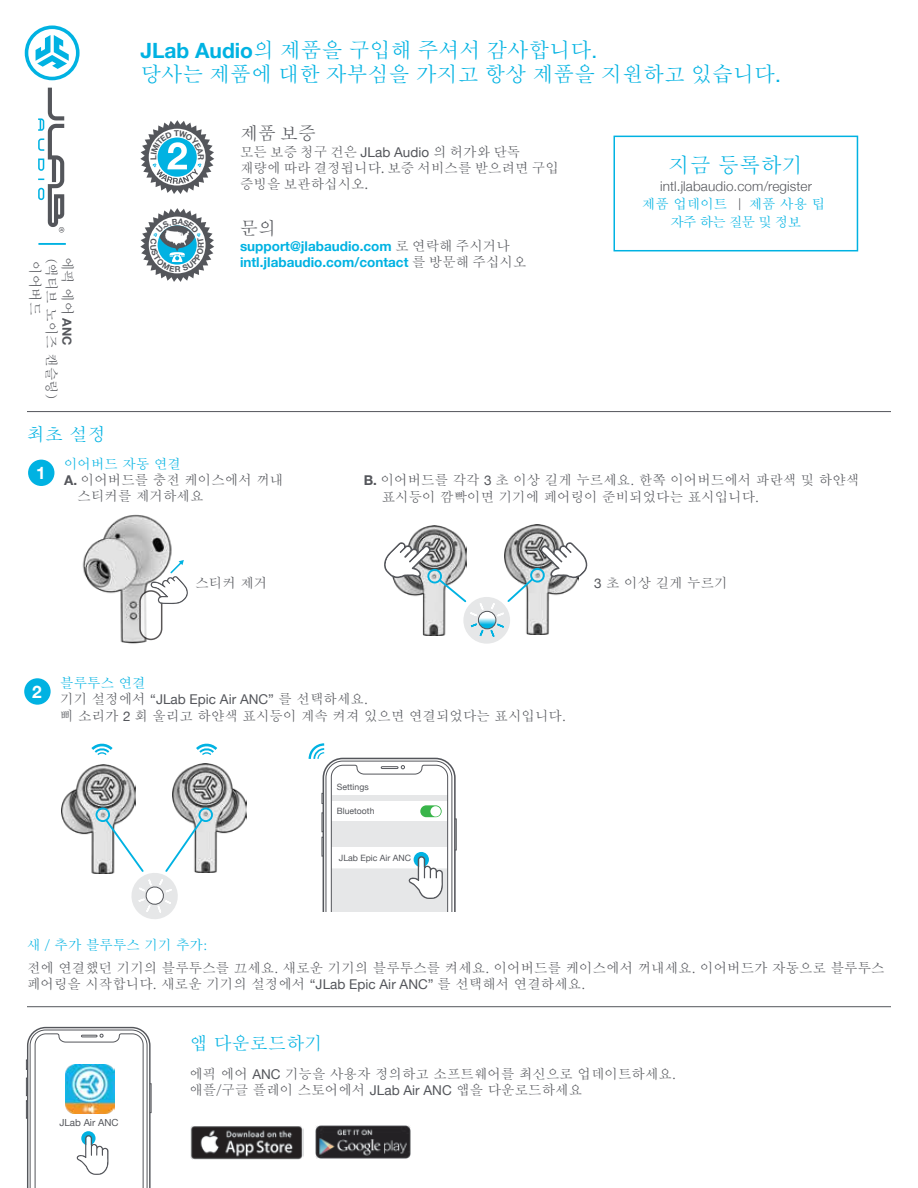
<style>
.page{position:relative;width:918px;height:1188px;background:#fff}
.page>*{position:absolute;margin:0;border:0;box-sizing:border-box;transform-origin:0 0}
.t1{font:500 21px/24px "Adobe Myungjo Std";color:#00b2e2}
.t2{font:500 18px "Adobe Myungjo Std";letter-spacing:.01em;color:#00b2e2}
.t3{font:500 18px "Adobe Myungjo Std";color:#54565b}
.t4{font:700 17.25px "Helvetica Neue";color:#fff}
.t5{font:500 13.5px/16.2px "Adobe Myungjo Std";color:#54565b}
.t6{font:700 13.5px/16.2px "Helvetica Neue";color:#00b2e2}
.t7{font:500 13.5px/18px "Adobe Myungjo Std";color:#00b2e2;text-align:center}
.t8{font:13.5px "Helvetica Neue";color:#54565b}
.t9{font:300 13.5px "Helvetica Neue";letter-spacing:.01em;color:#54565b}
.t10{font:9.75px "Helvetica Neue";color:#54565b}
.t11{font:8.7px "Helvetica Neue";color:#54565b}
.s1{font-family:"Helvetica Neue";font-weight:700;font-size:12.45px}
.s2{font-family:"Helvetica Neue";font-weight:700}
.s3{font-family:"Helvetica Neue";font-weight:400}
.s4{font-family:"Koz Go Pr 6 N";font-weight:400}
.s5{font-family:"Adobe Myungjo Std";font-weight:500;color:#54565b}
.s6{color:#54565b}
.s7{font-family:"Adobe Myungjo Std";font-weight:500}
</style>
<div class="page">
<hr style="left:27px;top:411px;width:864px;height:1px;background:#54565b">
<hr style="left:27px;top:1006px;width:864px;height:1px;background:#54565b">
<div style="left:28px;top:460px;width:26px;height:26px;background:#00b2e2;border-radius:50%"></div>
<div style="left:24px;top:678px;width:27px;height:27px;background:#00b2e2;border-radius:50%"></div>
<div style="left:454px;top:818px;width:3px;height:32px;border:1px solid #54565b"></div>
<svg style="left:308px;top:743px;width:148px;height:169px"></svg>
<img style="left:82px;top:514px;width:90px;height:130px">
<svg style="left:140px;top:591px;width:22px;height:48px"></svg>
<div style="left:139px;top:590px;width:23px;height:50px;border:2px solid #231f20;border-radius:11px"></div>
<svg style="left:150px;top:560px;width:38px;height:44px"></svg>
<img style="left:507px;top:525px;width:57px;height:110px">
<img style="left:392px;top:525px;width:75px;height:110px">
<svg style="left:384px;top:542px;width:47px;height:36px"></svg>
<div style="left:463px;top:597px;width:47px;height:47px;background:#e6e7e8;border-radius:50%"></div>
<svg style="left:469px;top:623px;width:15px;height:15px"></svg>
<svg style="left:490px;top:623px;width:15px;height:15px"></svg>
<svg style="left:478px;top:611px;width:18px;height:18px"></svg>
<div style="left:478px;top:611px;width:18px;height:18px;border:1px solid #54565b;border-radius:50%"></div>
<svg style="left:437px;top:578px;width:47px;height:39px"></svg>
<div style="left:427px;top:569px;width:15px;height:15px;border:2px solid #00b2e2;border-radius:50%"></div>
<svg style="left:490px;top:542px;width:98px;height:75px"></svg>
<div style="left:530px;top:568px;width:15px;height:15px;border:2px solid #00b2e2;border-radius:50%"></div>
<svg style="left:91px;top:744px;width:22px;height:11px"></svg>
<svg style="left:196px;top:744px;width:22px;height:11px"></svg>
<img style="left:172px;top:764px;width:74px;height:109px">
<img style="left:61px;top:764px;width:74px;height:109px">
<svg style="left:104px;top:818px;width:100px;height:101px"></svg>
<div style="left:96px;top:808px;width:14px;height:14px;border:2px solid #00b2e2;border-radius:50%"></div>
<div style="left:198px;top:808px;width:15px;height:14px;border:2px solid #00b2e2;border-radius:50%"></div>
<svg style="left:26px;top:1027px;width:125px;height:161px"></svg>
<img style="left:65px;top:1065px;width:49px;height:48px">
<img style="left:190px;top:1126px;width:114px;height:33px">
<img style="left:315px;top:1126px;width:95px;height:33px">
<hr style="left:38px;top:243px;width:28px;height:2px;background:#00b2e2">
<svg style="left:25px;top:25px;width:55px;height:55px"></svg>
<svg style="left:38px;top:88px;width:26px;height:145px"></svg>
<div style="left:613px;top:136px;width:245px;height:115px;border:2px solid #00b2e2"></div>
<svg style="left:140px;top:208px;width:74px;height:74px"></svg>
<svg style="left:140px;top:120px;width:74px;height:74px"></svg>
<p class="t5" style="left:76px;top:257px;width:91px;rotate:90deg">에픽 에어 <span class="s1">ANC</span></p>
<p class="t5" style="left:43px;top:261px;width:55px;rotate:90deg">이어버드</p>
<p class="t5" style="left:59px;top:257px;width:145px;rotate:90deg">(액티브 노이즈 캔슬링)</p>
<h1 class="t1" style="left:140px;top:38px;width:642px"><span class="s2">JLab Audio</span>의 제품을 구입해 주셔서 감사합니다<span class="s3">.<br></span>당사는 제품에 대한 자부심을 가지고 항상 제품을 지원하고 있습니다<span class="s3">.</span></h1>
<h2 class="t3" style="left:240px;top:125px;width:78px">제품 보증</h2>
<p class="t5" style="left:240px;top:144px;width:320px">모든 보증 청구 건은 <span class="s3">JLab Audio</span> 의 허가와 단독 재량에 따라 결정됩니다<span class="s4">.</span> 보증 서비스를 받으려면 구입 증빙을 보관하십시오<span class="s4">.</span></p>
<h2 class="t3" style="left:240px;top:219px;width:37px">문의</h2>
<p class="t6" style="left:240px;top:239px;width:288px">support@jlabaudio.com <span class="s5">로 연락해 주시거나 </span>intl.jlabaudio.com/contact <span class="s5">를 방문해 주십시오</span></p>
<h1 class="t1" style="left:669px;top:154px;width:136px">지금 등록하기</h1>
<p class="t9" style="left:660px;top:176px;width:153px">intl.jlabaudio.com/register</p>
<p class="t7" style="left:642px;top:195px;width:185px">제품 업데이트 <span class="s6">|</span> 제품 사용 팁 자주 하는 질문 및 정보</p>
<h2 class="t2" style="left:27px;top:425px;width:80px">최초 설정</h2>
<p class="t4" style="left:36px;top:459px;width:11px">1</p>
<p class="t7" style="left:64px;top:455px;width:118px">이어버드 자동 연결</p>
<p class="t5" style="left:64px;top:472px;width:221px"><span class="s2">A.</span> 이어버드를 충전 케이스에서 꺼내</p>
<p class="t5" style="left:78px;top:488px;width:127px">스티커를 제거하세요</p>
<p class="t5" style="left:382px;top:472px;width:479px;text-indent:-18px"><span class="s2">B.</span> 이어버드를 각각 <span class="s3">3</span> 초 이상 길게 누르세요. 한쪽 이어버드에서 파란색 및 하얀색 표시등이 깜빡이면 기기에 페어링이 준비되었다는 표시입니다.</p>
<p class="t5" style="left:195px;top:575px;width:73px">스티커 제거</p>
<p class="t5" style="left:594px;top:575px;width:135px"><span class="s3">3</span> 초 이상 길게 누르기</p>
<p class="t4" style="left:32px;top:678px;width:11px">2</p>
<p class="t7" style="left:60px;top:674px;width:87px">블루투스 연결</p>
<p class="t8" style="left:60px;top:690px;width:309px"><span class="s7">기기 설정에서</span> “JLab Epic Air ANC” <span class="s7">를 선택하세요.</span></p>
<p class="t5" style="left:60px;top:708px;width:507px">삐 소리가 <span class="s3">2</span> 회 울리고 하얀색 표시등이 계속 켜져 있으면 연결되었다는 표시입니다.</p>
<p class="t11" style="left:337px;top:780px;width:33px">Settings</p>
<p class="t11" style="left:337px;top:805px;width:39px">Bluetooth</p>
<p class="t11" style="left:339px;top:852px;width:74px">JLab Epic Air ANC</p>
<p class="t7" style="left:27px;top:937px;width:182px">새 / 추가 블루투스 기기 추가:</p>
<p class="t5" style="left:27px;top:959px;width:859px">전에 연결했던 기기의 블루투스를 끄세요. 새로운 기기의 블루투스를 켜세요. 이어버드를 케이스에서 꺼내세요. 이어버드가 자동으로 블루투스 페어링을 시작합니다. 새로운 기기의 설정에서 <span class="s3">“JLab Epic Air ANC”</span> 를 선택해서 연결하세요.</p>
<p class="t10" style="left:59px;top:1115px;width:61px">JLab Air ANC</p>
<h2 class="t2" style="left:189px;top:1034px;width:135px">앱 다운로드하기</h2>
<p class="t5" style="left:189px;top:1065px;width:488px">에픽 에어 <span class="s3">ANC</span> 기능을 사용자 정의하고 소프트웨어를 최신으로 업데이트하세요. 애플/구글 플레이 스토어에서 <span class="s3">JLab Air ANC</span> 앱을 다운로드하세요</p>
</div>
